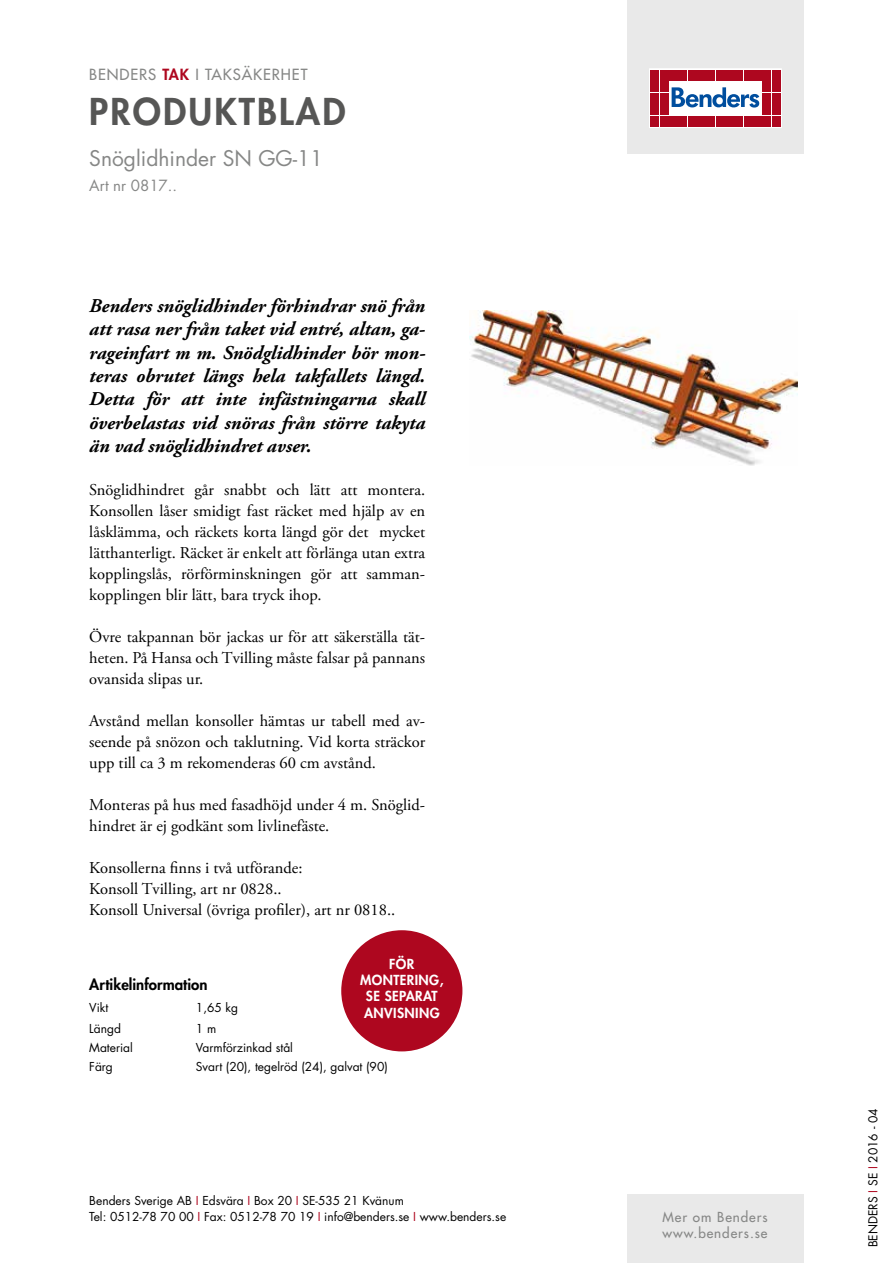
<style>
.page{position:relative;width:893px;height:1263px;background:#fff}
.page>*{position:absolute;margin:0;border:0;box-sizing:border-box;transform-origin:0 0}
.t1{font:800 36px "Futura Std";letter-spacing:.06em;color:#565655}
.t2{font:21px "Futura Std";color:#868786}
.t3{font:italic 700 19.5px/23.4px "Adobe Garamond Pro";color:#000;text-align:justify}
.t4{font:16.5px/21px "Adobe Garamond Pro";color:#000;text-align:justify}
.t5{font:500 15px "Futura Std";letter-spacing:.06em;color:#868786}
.t6{font:800 15px "Futura Std";color:#000}
.t7{font:15px "Futura Std";color:#868786}
.t8{font:800 13.5px/16.2px "Futura Std";letter-spacing:.03em;color:#fff;text-align:center}
.t9{font:500 13.5px/16.2px "Futura Std";letter-spacing:.07em;color:#868786}
.t10{font:12px/16.5px "Futura Std";color:#000}
.s1{font-weight:800;color:#ae071f}
.s2{color:#ae071f}
</style>
<div class="page">
<div style="left:627px;top:0;width:177px;height:153px;background:#e9e9e9"></div>
<svg style="left:649px;top:69px;width:132px;height:59px;background:#eac2c8"></svg>
<div style="left:651px;top:70px;width:8px;height:10px;background:#ae071f"></div>
<div style="left:660px;top:70px;width:8px;height:10px;background:#ae071f"></div>
<div style="left:651px;top:81px;width:8px;height:11px;background:#ae071f"></div>
<div style="left:660px;top:81px;width:8px;height:11px;background:#ae071f"></div>
<div style="left:651px;top:93px;width:8px;height:10px;background:#ae071f"></div>
<div style="left:660px;top:93px;width:8px;height:10px;background:#ae071f"></div>
<div style="left:651px;top:104px;width:8px;height:11px;background:#ae071f"></div>
<div style="left:660px;top:104px;width:8px;height:11px;background:#ae071f"></div>
<div style="left:651px;top:116px;width:8px;height:10px;background:#ae071f"></div>
<div style="left:660px;top:116px;width:8px;height:10px;background:#ae071f"></div>
<div style="left:669px;top:70px;width:8px;height:10px;background:#ae071f"></div>
<div style="left:679px;top:70px;width:8px;height:10px;background:#ae071f"></div>
<div style="left:688px;top:70px;width:8px;height:10px;background:#ae071f"></div>
<div style="left:697px;top:70px;width:9px;height:10px;background:#ae071f"></div>
<div style="left:707px;top:70px;width:8px;height:10px;background:#ae071f"></div>
<div style="left:716px;top:70px;width:8px;height:10px;background:#ae071f"></div>
<div style="left:725px;top:70px;width:9px;height:10px;background:#ae071f"></div>
<div style="left:735px;top:70px;width:8px;height:10px;background:#ae071f"></div>
<div style="left:744px;top:70px;width:8px;height:10px;background:#ae071f"></div>
<div style="left:753px;top:70px;width:9px;height:10px;background:#ae071f"></div>
<div style="left:669px;top:116px;width:8px;height:10px;background:#ae071f"></div>
<div style="left:679px;top:116px;width:8px;height:10px;background:#ae071f"></div>
<div style="left:688px;top:116px;width:8px;height:10px;background:#ae071f"></div>
<div style="left:697px;top:116px;width:9px;height:10px;background:#ae071f"></div>
<div style="left:707px;top:116px;width:8px;height:10px;background:#ae071f"></div>
<div style="left:716px;top:116px;width:8px;height:10px;background:#ae071f"></div>
<div style="left:725px;top:116px;width:9px;height:10px;background:#ae071f"></div>
<div style="left:735px;top:116px;width:8px;height:10px;background:#ae071f"></div>
<div style="left:744px;top:116px;width:8px;height:10px;background:#ae071f"></div>
<div style="left:753px;top:116px;width:9px;height:10px;background:#ae071f"></div>
<div style="left:763px;top:70px;width:8px;height:10px;background:#ae071f"></div>
<div style="left:772px;top:70px;width:8px;height:10px;background:#ae071f"></div>
<div style="left:763px;top:81px;width:8px;height:11px;background:#ae071f"></div>
<div style="left:772px;top:81px;width:8px;height:11px;background:#ae071f"></div>
<div style="left:763px;top:93px;width:8px;height:10px;background:#ae071f"></div>
<div style="left:772px;top:93px;width:8px;height:10px;background:#ae071f"></div>
<div style="left:763px;top:104px;width:8px;height:11px;background:#ae071f"></div>
<div style="left:772px;top:104px;width:8px;height:11px;background:#ae071f"></div>
<div style="left:763px;top:116px;width:8px;height:10px;background:#ae071f"></div>
<div style="left:772px;top:116px;width:8px;height:10px;background:#ae071f"></div>
<svg style="left:672px;top:87px;width:87px;height:21px;background:#8fb1d4"></svg>
<div style="left:627px;top:1195px;width:177px;height:68px;background:#e9e9e9"></div>
<img style="left:470px;top:311px;width:327px;height:155px">
<div style="left:341px;top:930px;width:121px;height:121px;background:#ae071f;border-radius:50%"></div>
<p class="t5" style="left:89px;top:65px;width:220px">BENDERS <span class="s1">TAK</span> I TAKSÄKERHET</p>
<h1 class="t1" style="left:89px;top:89px;width:258px">PRODUKTBLAD</h1>
<p class="t2" style="left:89px;top:145px;width:235px">Snöglidhinder SN GG-11</p>
<p class="t7" style="left:89px;top:176px;width:89px">Art nr 0817..</p>
<p class="t3" style="left:89px;top:294px;width:337px">Benders snöglidhinder förhindrar snö från att rasa ner från taket vid entré, altan, ga&shy;rageinfart m m. Snödglidhinder bör mon&shy;teras obrutet längs hela takfallets längd.<br>Detta för att inte infästningarna skall överbelastas vid snöras från större takyta än vad snöglidhindret avser.</p>
<p class="t4" style="left:89px;top:480px;width:337px">Snöglidhindret går snabbt och lätt att montera.<br>Konsollen låser smidigt fast räcket med hjälp av en låsklämma, och räckets korta längd gör det mycket lätthanterligt. Räcket är enkelt att förlänga utan extra kopplingslås, rörförminskningen gör att samman&shy;kopplingen blir lätt, bara tryck ihop.</p>
<p class="t4" style="left:89px;top:627px;width:337px">Övre takpannan bör jackas ur för att säkerställa tät&shy;heten. På Hansa och Tvilling måste falsar på pannans ovansida slipas ur.</p>
<p class="t4" style="left:89px;top:711px;width:337px">Avstånd mellan konsoller hämtas ur tabell med av&shy;seende på snözon och taklutning. Vid korta sträckor upp till ca 3 m rekomenderas 60 cm avstånd.</p>
<p class="t4" style="left:89px;top:795px;width:337px">Monteras på hus med fasadhöjd under 4 m. Snöglid&shy;hindret är ej godkänt som livlinefäste.</p>
<p class="t4" style="left:89px;top:858px;width:308px;text-align:left">Konsollerna finns i två utförande:<br>Konsoll Tvilling, art nr 0828..<br>Konsoll Universal (övriga profiler), art nr 0818..</p>
<p class="t8" style="left:360px;top:956px;width:85px">FÖR<br>MONTERING,<br>SE SEPARAT<br>ANVISNING</p>
<p class="t6" style="left:89px;top:975px;width:120px">Artikelinformation</p>
<p class="t10" style="left:89px;top:1000px;width:21px">Vikt</p>
<p class="t10" style="left:196px;top:1000px;width:44px">1,65 kg</p>
<p class="t10" style="left:89px;top:1020px;width:33px">Längd</p>
<p class="t10" style="left:196px;top:1020px;width:22px">1 m</p>
<p class="t10" style="left:89px;top:1039px;width:45px">Material</p>
<p class="t10" style="left:196px;top:1039px;width:99px">Varmförzinkad stål</p>
<p class="t10" style="left:89px;top:1058px;width:25px">Färg</p>
<p class="t10" style="left:196px;top:1058px;width:193px">Svart (20), tegelröd (24), galvat (90)</p>
<p class="t10" style="left:89px;top:1192px;width:418px">Benders Sverige AB <span class="s2">I</span> Edsvära <span class="s2">I</span> Box 20 <span class="s2">I</span> SE-535 21 Kvänum<br>Tel: 0512-78 70 00 <span class="s2">I</span> Fax: 0512-78 70 19 <span class="s2">I</span> info@benders.se <span class="s2">I</span> www.benders.se</p>
<p class="t9" style="left:662px;top:1209px;width:107px">Mer om Benders www.benders.se</p>
<p class="t10" style="left:865px;top:1247px;width:140px;rotate:-90deg">BENDERS <span class="s2">I</span> SE <span class="s2">I</span> 2016 - 04</p>
</div>
